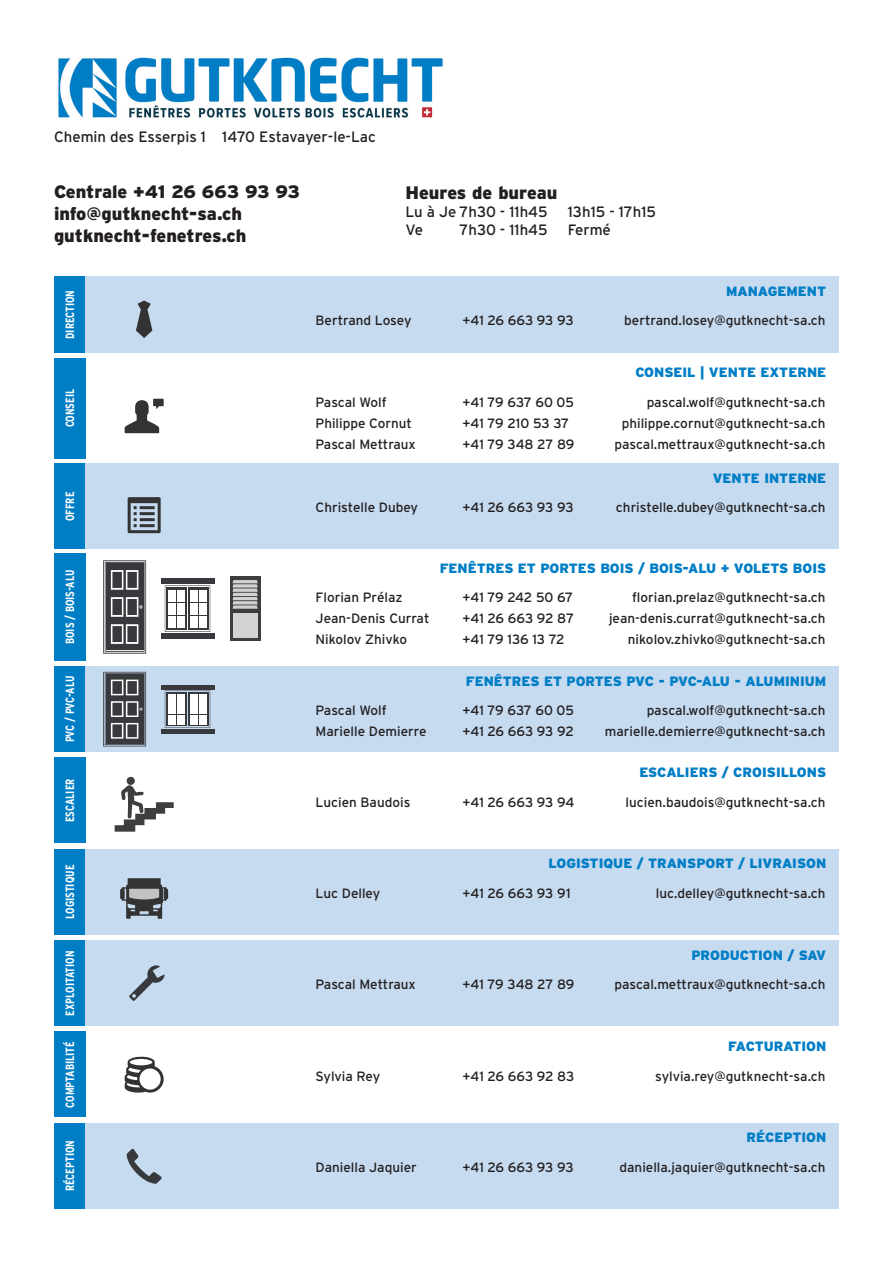
<style>
.page{position:relative;width:893px;height:1263px;background:#fff}
.page>*{position:absolute;margin:0;border:0;box-sizing:border-box;transform-origin:0 0}
.t1{font:900 18px "Interstate";color:#231f20}
.t2{font:15px "Interstate";color:#231f20}
.Style_de_paragraphe{font:13.5px "Interstate";color:#231f20}
.Style_de_paragraphe-2{font:900 13.5px "Interstate";color:#007ec5}
.Style_de_paragraphe-3{font:13.5px "Interstate";letter-spacing:-.02em;color:#231f20}
.Style_de_paragraphe-4{font:13.5px "Interstate";letter-spacing:-.025em;color:#231f20}
.t3{font:700 12px "Interstate Condensed";color:#fff}
.t4{font:700 12px "Interstate Condensed";letter-spacing:-.02em;color:#fff}
</style>
<div class="page">
<div style="left:54px;top:849px;width:31px;height:86px;background:#007ec5"></div>
<div style="left:85px;top:849px;width:754px;height:86px;background:#c6daf0"></div>
<svg style="left:120px;top:878px;width:48px;height:41px"></svg>
<div style="left:54px;top:358px;width:31px;height:100px;background:#007ec5"></div>
<svg style="left:125px;top:399px;width:39px;height:34px"></svg>
<div style="left:54px;top:276px;width:31px;height:77px;background:#007ec5"></div>
<div style="left:85px;top:276px;width:754px;height:77px;background:#c6daf0"></div>
<svg style="left:136px;top:300px;width:16px;height:38px"></svg>
<div style="left:54px;top:463px;width:31px;height:86px;background:#007ec5"></div>
<div style="left:85px;top:463px;width:754px;height:86px;background:#c6daf0"></div>
<svg style="left:128px;top:497px;width:33px;height:36px"></svg>
<div style="left:54px;top:666px;width:31px;height:86px;background:#007ec5"></div>
<div style="left:85px;top:666px;width:754px;height:86px;background:#c6daf0"></div>
<svg style="left:165px;top:690px;width:45px;height:38px"></svg>
<hr style="left:161px;top:685px;width:53px;height:4px;background:#37393d">
<hr style="left:161px;top:729px;width:53px;height:4px;background:#37393d">
<svg style="left:103px;top:672px;width:43px;height:74px"></svg>
<div style="left:54px;top:553px;width:31px;height:108px;background:#007ec5"></div>
<svg style="left:165px;top:585px;width:45px;height:47px"></svg>
<div style="left:161px;top:578px;width:53px;height:6px;background:#37393d"></div>
<div style="left:161px;top:634px;width:53px;height:5px;background:#37393d"></div>
<svg style="left:103px;top:560px;width:43px;height:94px"></svg>
<div style="left:230px;top:576px;width:30px;height:65px;background:#3c3e3e"></div>
<div style="left:233px;top:613px;width:24px;height:24px;background:#d1d2d4"></div>
<svg style="left:233px;top:580px;width:25px;height:29px"></svg>
<div style="left:54px;top:757px;width:31px;height:86px;background:#007ec5"></div>
<svg style="left:115px;top:776px;width:59px;height:56px"></svg>
<div style="left:54px;top:1123px;width:31px;height:86px;background:#007ec5"></div>
<div style="left:85px;top:1123px;width:754px;height:86px;background:#c6daf0"></div>
<svg style="left:126px;top:1148px;width:36px;height:36px"></svg>
<img style="left:58px;top:57px;width:385px;height:61px">
<div style="left:54px;top:1031px;width:31px;height:86px;background:#007ec5"></div>
<svg style="left:124px;top:1056px;width:40px;height:37px"></svg>
<div style="left:54px;top:940px;width:31px;height:86px;background:#007ec5"></div>
<div style="left:85px;top:940px;width:754px;height:86px;background:#c6daf0"></div>
<svg style="left:129px;top:965px;width:36px;height:36px"></svg>
<p class="t2" style="left:54px;top:128px;width:324px">Chemin des Esserpis 1 1470 Estavayer-le-Lac</p>
<p class="t1" style="left:54px;top:182px;width:247px">Centrale +41 26 663 93 93</p>
<p class="t1" style="left:54px;top:203px;width:190px">info@gutknecht-sa.ch</p>
<p class="t1" style="left:54px;top:225px;width:194px">gutknecht-fenetres.ch</p>
<p class="t1" style="left:406px;top:182px;width:153px">Heures de bureau</p>
<p class="t2" style="left:406px;top:203px;width:144px">Lu à Je 7h30 - 11h45</p>
<p class="t2" style="left:568px;top:203px;width:90px">13h15 - 17h15</p>
<p class="t2" style="left:406px;top:221px;width:19px">Ve</p>
<p class="t2" style="left:460px;top:221px;width:90px">7h30 - 11h45</p>
<p class="t2" style="left:568px;top:221px;width:45px">Fermé</p>
<p class="t3" style="left:63px;top:339px;width:50px;rotate:-90deg">DIRECTION</p>
<p class="Style_de_paragraphe-2" style="left:726px;top:283px;width:102px">MANAGEMENT</p>
<p class="Style_de_paragraphe" style="left:316px;top:313px;width:97px">Bertrand Losey</p>
<p class="Style_de_paragraphe" style="left:463px;top:313px;width:113px">+41 26 663 93 93</p>
<p class="Style_de_paragraphe" style="left:624px;top:313px;width:203px">bertrand.losey@gutknecht-sa.ch</p>
<p class="t3" style="left:63px;top:427px;width:40px;rotate:-90deg">CONSEIL</p>
<p class="t3" style="left:63px;top:521px;width:31px;rotate:-90deg">OFFRE</p>
<p class="t3" style="left:63px;top:644px;width:76px;rotate:-90deg">BOIS / BOIS-ALU</p>
<p class="Style_de_paragraphe-2" style="left:635px;top:365px;width:192px">CONSEIL | VENTE EXTERNE</p>
<p class="Style_de_paragraphe" style="left:316px;top:395px;width:73px">Pascal Wolf</p>
<p class="Style_de_paragraphe" style="left:463px;top:395px;width:113px">+41 79 637 60 05</p>
<p class="Style_de_paragraphe" style="left:647px;top:395px;width:180px">pascal.wolf@gutknecht-sa.ch</p>
<p class="Style_de_paragraphe" style="left:316px;top:416px;width:98px">Philippe Cornut</p>
<p class="Style_de_paragraphe-3" style="left:463px;top:416px;width:108px">+41 79 210 53 37</p>
<p class="Style_de_paragraphe" style="left:622px;top:416px;width:205px">philippe.cornut@gutknecht-sa.ch</p>
<p class="Style_de_paragraphe" style="left:316px;top:437px;width:102px">Pascal Mettraux</p>
<p class="Style_de_paragraphe-3" style="left:463px;top:437px;width:113px">+41 79 348 27 89</p>
<p class="Style_de_paragraphe" style="left:614px;top:437px;width:213px">pascal.mettraux@gutknecht-sa.ch</p>
<p class="Style_de_paragraphe-2" style="left:713px;top:470px;width:115px">VENTE INTERNE</p>
<p class="Style_de_paragraphe" style="left:316px;top:500px;width:104px">Christelle Dubey</p>
<p class="Style_de_paragraphe" style="left:463px;top:500px;width:113px">+41 26 663 93 93</p>
<p class="Style_de_paragraphe" style="left:616px;top:500px;width:211px">christelle.dubey@gutknecht-sa.ch</p>
<p class="Style_de_paragraphe-2" style="left:440px;top:560px;width:388px">FENÊTRES ET PORTES BOIS / BOIS-ALU + VOLETS BOIS</p>
<p class="Style_de_paragraphe" style="left:316px;top:590px;width:89px">Florian Prélaz</p>
<p class="Style_de_paragraphe-4" style="left:463px;top:590px;width:112px">+41 79 242 50 67</p>
<p class="Style_de_paragraphe" style="left:632px;top:590px;width:195px">florian.prelaz@gutknecht-sa.ch</p>
<p class="Style_de_paragraphe" style="left:316px;top:611px;width:115px">Jean-Denis Currat</p>
<p class="Style_de_paragraphe-3" style="left:463px;top:611px;width:113px">+41 26 663 92 87</p>
<p class="Style_de_paragraphe" style="left:609px;top:611px;width:218px">jean-denis.currat@gutknecht-sa.ch</p>
<p class="Style_de_paragraphe" style="left:316px;top:632px;width:93px">Nikolov Zhivko</p>
<p class="Style_de_paragraphe" style="left:463px;top:632px;width:104px">+41 79 136 13 72</p>
<p class="Style_de_paragraphe" style="left:628px;top:632px;width:199px">nikolov.zhivko@gutknecht-sa.ch</p>
<p class="t4" style="left:63px;top:742px;width:68px;rotate:-90deg">PVC / PVC-ALU</p>
<p class="Style_de_paragraphe-2" style="left:466px;top:673px;width:362px">FENÊTRES ET PORTES PVC - PVC-ALU - ALUMINIUM</p>
<p class="Style_de_paragraphe" style="left:316px;top:703px;width:73px">Pascal Wolf</p>
<p class="Style_de_paragraphe" style="left:463px;top:703px;width:113px">+41 79 637 60 05</p>
<p class="Style_de_paragraphe" style="left:647px;top:703px;width:180px">pascal.wolf@gutknecht-sa.ch</p>
<p class="Style_de_paragraphe" style="left:316px;top:724px;width:113px">Marielle Demierre</p>
<p class="Style_de_paragraphe" style="left:463px;top:724px;width:113px">+41 26 663 93 92</p>
<p class="Style_de_paragraphe" style="left:605px;top:724px;width:222px">marielle.demierre@gutknecht-sa.ch</p>
<p class="t3" style="left:63px;top:822px;width:45px;rotate:-90deg">ESCALIER</p>
<p class="t3" style="left:63px;top:919px;width:56px;rotate:-90deg">LOGISTIQUE</p>
<p class="Style_de_paragraphe-2" style="left:639px;top:764px;width:188px">ESCALIERS / CROISILLONS</p>
<p class="Style_de_paragraphe" style="left:316px;top:794px;width:96px">Lucien Baudois</p>
<p class="Style_de_paragraphe" style="left:463px;top:794px;width:113px">+41 26 663 93 94</p>
<p class="Style_de_paragraphe" style="left:626px;top:794px;width:202px">lucien.baudois@gutknecht-sa.ch</p>
<p class="Style_de_paragraphe-2" style="left:548px;top:856px;width:279px">LOGISTIQUE / TRANSPORT / LIVRAISON</p>
<p class="Style_de_paragraphe" style="left:316px;top:885px;width:66px">Luc Delley</p>
<p class="Style_de_paragraphe" style="left:463px;top:885px;width:110px">+41 26 663 93 91</p>
<p class="Style_de_paragraphe" style="left:656px;top:885px;width:171px">luc.delley@gutknecht-sa.ch</p>
<p class="t3" style="left:63px;top:1015px;width:66px;rotate:-90deg">EXPLOITATION</p>
<p class="Style_de_paragraphe-2" style="left:691px;top:947px;width:136px">PRODUCTION / SAV</p>
<p class="Style_de_paragraphe" style="left:316px;top:977px;width:102px">Pascal Mettraux</p>
<p class="Style_de_paragraphe-3" style="left:463px;top:977px;width:113px">+41 79 348 27 89</p>
<p class="Style_de_paragraphe" style="left:614px;top:977px;width:213px">pascal.mettraux@gutknecht-sa.ch</p>
<p class="t3" style="left:63px;top:1107px;width:68px;rotate:-90deg">COMPTABILITÉ</p>
<p class="Style_de_paragraphe-2" style="left:728px;top:1038px;width:99px">FACTURATION</p>
<p class="Style_de_paragraphe" style="left:316px;top:1068px;width:66px">Sylvia Rey</p>
<p class="Style_de_paragraphe" style="left:463px;top:1068px;width:113px">+41 26 663 92 83</p>
<p class="Style_de_paragraphe" style="left:655px;top:1068px;width:172px">sylvia.rey@gutknecht-sa.ch</p>
<p class="t3" style="left:63px;top:1191px;width:53px;rotate:-90deg">RÉCEPTION</p>
<p class="Style_de_paragraphe-2" style="left:746px;top:1130px;width:81px">RÉCEPTION</p>
<p class="Style_de_paragraphe" style="left:316px;top:1159px;width:103px">Daniella Jaquier</p>
<p class="Style_de_paragraphe" style="left:463px;top:1159px;width:113px">+41 26 663 93 93</p>
<p class="Style_de_paragraphe" style="left:619px;top:1159px;width:208px">daniella.jaquier@gutknecht-sa.ch</p>
</div>
